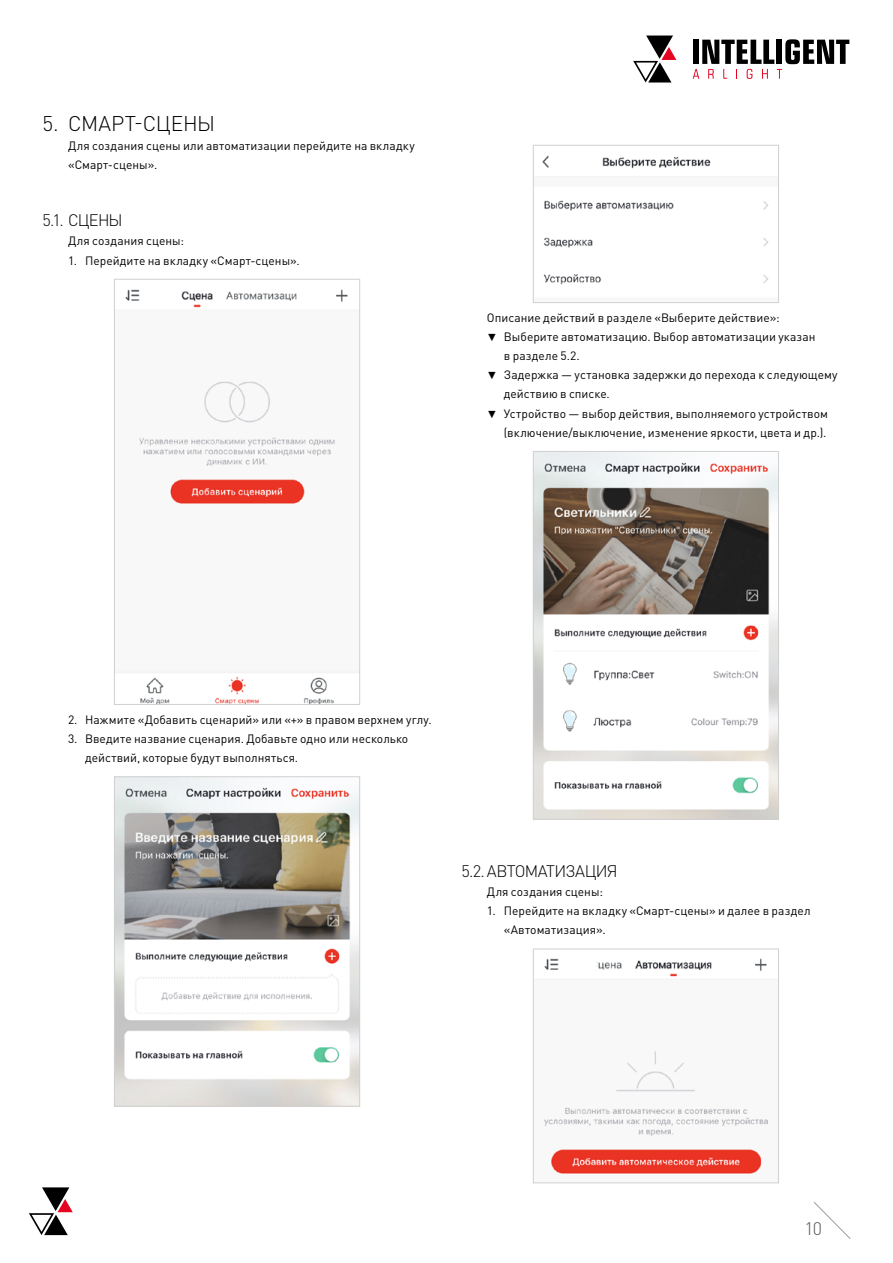
<style>
.page{position:relative;width:893px;height:1263px;background:#fff}
.page>*{position:absolute;margin:0;border:0;box-sizing:border-box;transform-origin:0 0}
.t1{font:300 21px "DIN Pro";letter-spacing:-.01em;color:#000}
.t2{font:300 18px "DIN Pro";color:#575756}
.t3{font:300 16.5px "DIN Pro";letter-spacing:-.045em;color:#000}
.t4{font:12px/19.2px "DIN Pro";letter-spacing:.005em;color:#000}
.s1{font-family:"Century Gothic";font-size:10.5px}
</style>
<div class="page">
<svg style="left:814px;top:1202px;width:37px;height:37px"></svg>
<svg style="left:693px;top:39px;width:156px;height:40px"></svg>
<svg style="left:633px;top:36px;width:43px;height:47px"></svg>
<svg style="left:29px;top:1187px;width:44px;height:48px"></svg>
<img style="left:116px;top:289px;width:242px;height:414px">
<div style="left:114px;top:279px;width:246px;height:426px;border:1px solid #d0d0d0"></div>
<img style="left:116px;top:778px;width:242px;height:326px">
<div style="left:114px;top:776px;width:246px;height:330px;border:1px solid #d0d0d0"></div>
<img style="left:535px;top:155px;width:242px;height:130px">
<div style="left:533px;top:145px;width:246px;height:158px;border:1px solid #d0d0d0"></div>
<img style="left:535px;top:453px;width:242px;height:364px">
<div style="left:533px;top:451px;width:246px;height:368px;border:1px solid #d0d0d0"></div>
<img style="left:543px;top:958px;width:225px;height:216px">
<div style="left:533px;top:949px;width:246px;height:234px;border:1px solid #d0d0d0"></div>
<h1 class="t1" style="left:43px;top:109px;width:174px">5. СМАРТ-СЦЕНЫ</h1>
<p class="t4" style="left:68px;top:135px;width:348px">Для создания сцены или автоматизации перейдите на вкладку «Смарт-сцены».</p>
<h3 class="t3" style="left:43px;top:209px;width:82px">5.1. СЦЕНЫ</h3>
<p class="t4" style="left:68px;top:231px;width:118px">Для создания сцены:</p>
<p class="t4" style="left:68px;top:250px;width:233px">1. Перейдите на вкладку «Смарт-сцены».</p>
<p class="t4" style="left:487px;top:307px;width:294px">Описание действий в разделе «Выберите действие»:</p>
<p class="t4" style="left:504px;top:327px;width:313px;text-indent:-17px"><span class="s1">▼</span> Выберите автоматизацию. Выбор автоматизации указан в разделе 5.2.</p>
<p class="t4" style="left:504px;top:365px;width:335px;text-indent:-17px"><span class="s1">▼</span> Задержка — установка задержки до перехода к следующему действию в списке.</p>
<p class="t4" style="left:487px;top:403px;width:342px;text-align:right"><span class="s1">▼</span> Устройство — выбор действия, выполняемого устройством (включение/выключение, изменение яркости, цвета и др.).</p>
<p class="t4" style="left:68px;top:709px;width:365px">2. Нажмите «Добавить сценарий» или «+» в правом верхнем углу.</p>
<p class="t4" style="left:85px;top:728px;width:325px;text-indent:-17px">3. Введите название сценария. Добавьте одно или несколько действий, которые будут выполняться.</p>
<h3 class="t3" style="left:461px;top:860px;width:158px">5.2. АВТОМАТИЗАЦИЯ</h3>
<p class="t4" style="left:487px;top:881px;width:118px">Для создания сцены:</p>
<p class="t4" style="left:504px;top:901px;width:308px;text-indent:-17px">1. Перейдите на вкладку «Смарт-сцены» и далее в раздел «Автоматизация».</p>
<h2 class="t2" style="left:804px;top:1216px;width:19px">10</h2>
</div>
